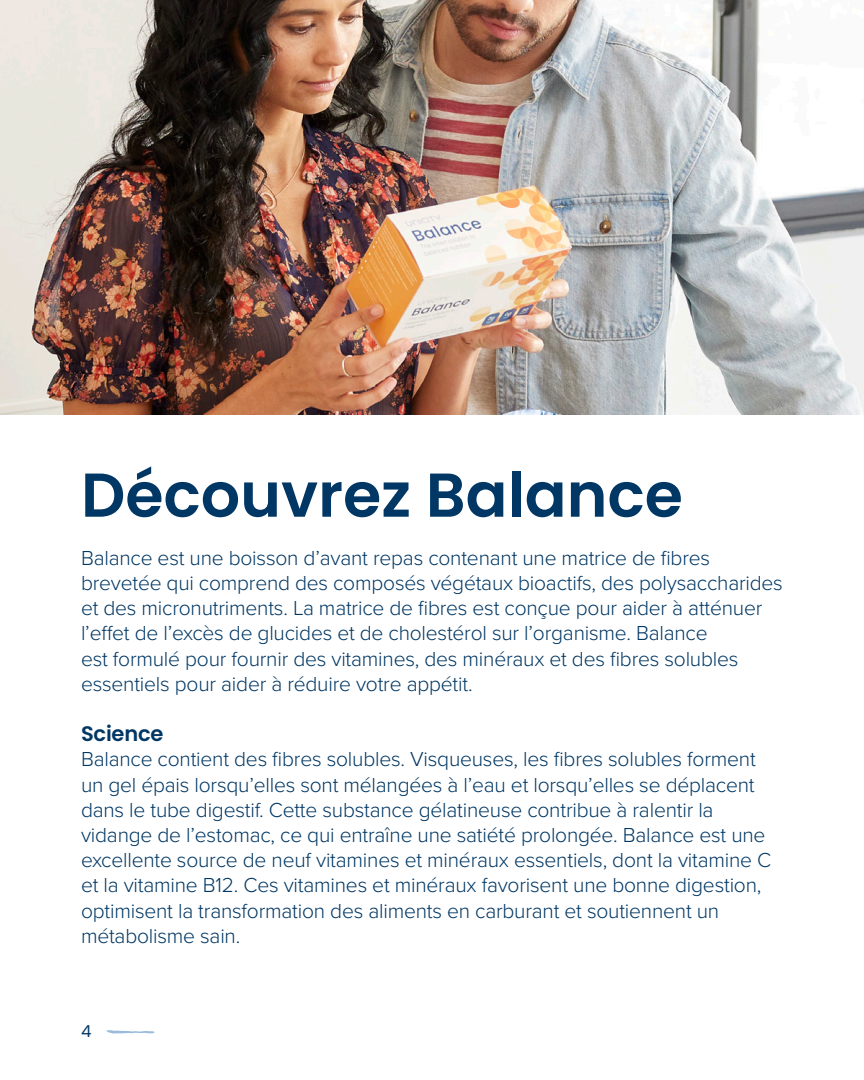
<style>
.page{position:relative;width:864px;height:1080px;background:#fff}
.page>*{position:absolute;margin:0;border:0;box-sizing:border-box;transform-origin:0 0}
.t1{font:600 61.8px "Poppins";color:#003764}
.t2{font:300 21px/25.2px "Proxima Nova";letter-spacing:-.01em;color:#003764}
.t3{font:600 21px "Poppins";letter-spacing:-.01em;color:#003764}
.t4{font:16.5px "Poppins";color:#003764}
</style>
<div class="page">
<img style="left:0;top:0;width:864px;height:414px">
<svg style="left:107px;top:1030px;width:48px;height:3px"></svg>
<p class="t1" style="left:81px;top:459px;width:603px">Découvrez Balance</p>
<p class="t2" style="left:81px;top:544px;width:703px">Balance est une boisson d’avant repas contenant une matrice de fibres brevetée qui comprend des composés végétaux bioactifs, des polysaccharides et des micronutriments. La matrice de fibres est conçue pour aider à atténuer l’effet de l’excès de glucides et de cholestérol sur l’organisme. Balance<br>est formulé pour fournir des vitamines, des minéraux et des fibres solubles essentiels pour aider à réduire votre appétit.</p>
<p class="t3" style="left:81px;top:722px;width:84px">Science</p>
<p class="t2" style="left:81px;top:746px;width:692px">Balance contient des fibres solubles. Visqueuses, les fibres solubles forment un gel épais lorsqu’elles sont mélangées à l’eau et lorsqu’elles se déplacent dans le tube digestif. Cette substance gélatineuse contribue à ralentir la vidange de l’estomac, ce qui entraîne une satiété prolongée. Balance est une excellente source de neuf vitamines et minéraux essentiels, dont la vitamine C et la vitamine B12. Ces vitamines et minéraux favorisent une bonne digestion, optimisent la transformation des aliments en carburant et soutiennent un métabolisme sain.</p>
<p class="t4" style="left:81px;top:1022px;width:12px">4</p>
</div>
